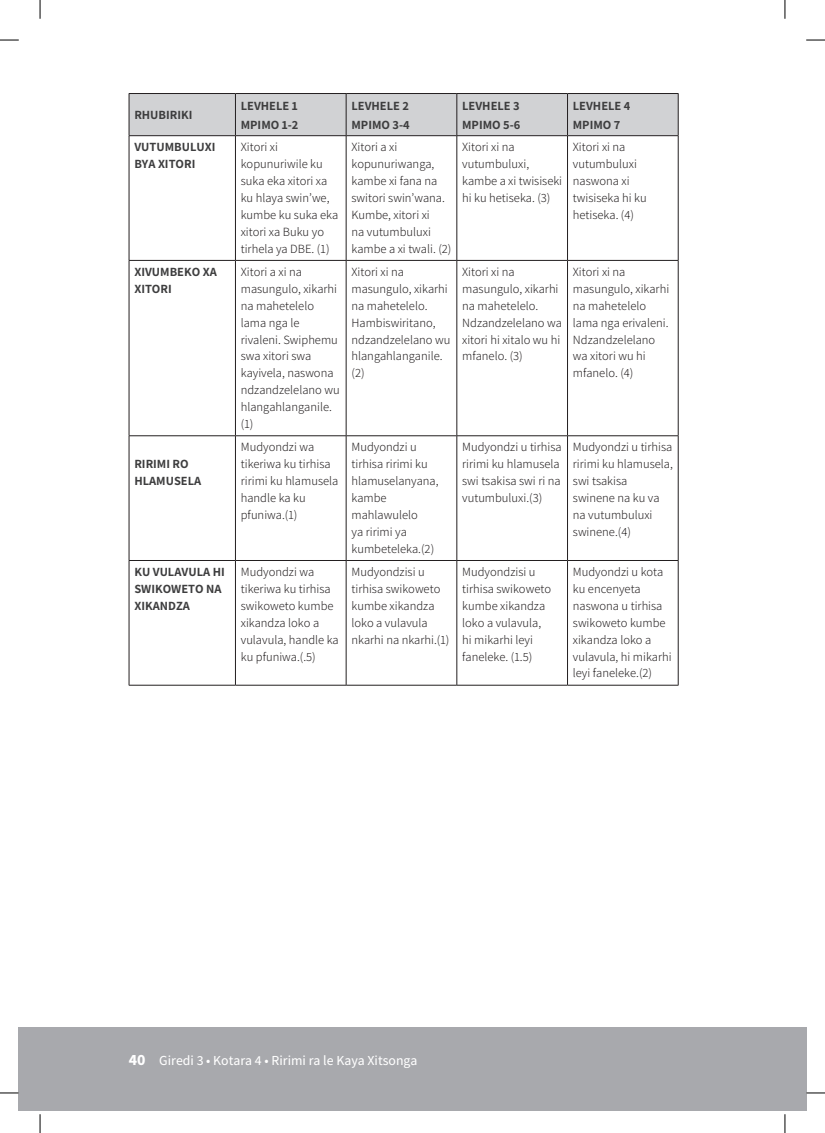
<style>
.page{position:relative;width:825px;height:1133px;background:#fff}
.page>*{position:absolute;margin:0;border:0;box-sizing:border-box;transform-origin:0 0}
.t1{font:500 13.75px "Assistant";color:#fff}
.t2{font:300 12.5px/16.9px "Assistant";color:#231f20}
.t3{font:700 12.5px/16.9px "Assistant";color:#3e3e3f}
.s1{font-family:"Noto Sans JP";font-weight:900}
</style>
<div class="page">
<div style="left:784px;top:1027px;width:21px;height:83px;background:#a8a9ad"></div>
<div style="left:19px;top:1027px;width:765px;height:83px;background:#a8a9ad"></div>
<div style="left:130px;top:94px;width:547px;height:41px;background:#d1d2d4"></div>
<svg style="left:130px;top:136px;width:547px;height:549px"></svg>
<hr style="left:235px;top:94px;width:1px;height:41px;background:#231f20">
<hr style="left:345px;top:94px;width:1px;height:41px;background:#231f20">
<hr style="left:456px;top:94px;width:1px;height:41px;background:#231f20">
<hr style="left:567px;top:94px;width:1px;height:41px;background:#231f20">
<hr style="left:235px;top:136px;width:1px;height:124px;background:#231f20">
<hr style="left:345px;top:136px;width:1px;height:124px;background:#231f20">
<hr style="left:456px;top:136px;width:1px;height:124px;background:#231f20">
<hr style="left:567px;top:136px;width:1px;height:124px;background:#231f20">
<hr style="left:235px;top:261px;width:1px;height:174px;background:#231f20">
<hr style="left:345px;top:261px;width:1px;height:174px;background:#231f20">
<hr style="left:456px;top:261px;width:1px;height:174px;background:#231f20">
<hr style="left:567px;top:261px;width:1px;height:174px;background:#231f20">
<hr style="left:235px;top:436px;width:1px;height:124px;background:#231f20">
<hr style="left:345px;top:436px;width:1px;height:124px;background:#231f20">
<hr style="left:456px;top:436px;width:1px;height:124px;background:#231f20">
<hr style="left:567px;top:436px;width:1px;height:124px;background:#231f20">
<hr style="left:235px;top:561px;width:1px;height:124px;background:#231f20">
<hr style="left:345px;top:561px;width:1px;height:124px;background:#231f20">
<hr style="left:456px;top:561px;width:1px;height:124px;background:#231f20">
<hr style="left:567px;top:561px;width:1px;height:124px;background:#231f20">
<hr style="left:129px;top:136px;width:1px;height:124px;background:#231f20">
<hr style="left:677px;top:136px;width:1px;height:124px;background:#231f20">
<hr style="left:129px;top:260px;width:106px;height:1px;background:#231f20">
<hr style="left:129px;top:261px;width:1px;height:174px;background:#231f20">
<hr style="left:235px;top:260px;width:111px;height:1px;background:#231f20">
<hr style="left:346px;top:260px;width:110px;height:1px;background:#231f20">
<hr style="left:456px;top:260px;width:111px;height:1px;background:#231f20">
<hr style="left:567px;top:260px;width:111px;height:1px;background:#231f20">
<hr style="left:677px;top:261px;width:1px;height:174px;background:#231f20">
<hr style="left:129px;top:435px;width:106px;height:1px;background:#231f20">
<hr style="left:129px;top:436px;width:1px;height:124px;background:#231f20">
<hr style="left:235px;top:435px;width:111px;height:1px;background:#231f20">
<hr style="left:346px;top:435px;width:110px;height:1px;background:#231f20">
<hr style="left:456px;top:435px;width:111px;height:1px;background:#231f20">
<hr style="left:567px;top:435px;width:111px;height:1px;background:#231f20">
<hr style="left:677px;top:436px;width:1px;height:124px;background:#231f20">
<hr style="left:129px;top:560px;width:106px;height:1px;background:#231f20">
<hr style="left:129px;top:561px;width:1px;height:124px;background:#231f20">
<hr style="left:235px;top:560px;width:111px;height:1px;background:#231f20">
<hr style="left:346px;top:560px;width:110px;height:1px;background:#231f20">
<hr style="left:456px;top:560px;width:111px;height:1px;background:#231f20">
<hr style="left:567px;top:560px;width:111px;height:1px;background:#231f20">
<hr style="left:677px;top:561px;width:1px;height:124px;background:#231f20">
<hr style="left:129px;top:685px;width:106px;height:1px;background:#231f20">
<hr style="left:235px;top:685px;width:111px;height:1px;background:#231f20">
<hr style="left:346px;top:685px;width:110px;height:1px;background:#231f20">
<hr style="left:456px;top:685px;width:111px;height:1px;background:#231f20">
<hr style="left:567px;top:685px;width:111px;height:1px;background:#231f20">
<hr style="left:129px;top:93px;width:106px;height:1px;background:#231f20">
<hr style="left:129px;top:94px;width:1px;height:41px;background:#231f20">
<hr style="left:235px;top:93px;width:111px;height:1px;background:#231f20">
<hr style="left:346px;top:93px;width:110px;height:1px;background:#231f20">
<hr style="left:456px;top:93px;width:111px;height:1px;background:#231f20">
<hr style="left:567px;top:93px;width:111px;height:1px;background:#231f20">
<hr style="left:677px;top:94px;width:1px;height:41px;background:#231f20">
<hr style="left:129px;top:135px;width:106px;height:1px;background:#231f20">
<hr style="left:235px;top:135px;width:111px;height:1px;background:#231f20">
<hr style="left:346px;top:135px;width:110px;height:1px;background:#231f20">
<hr style="left:456px;top:135px;width:111px;height:1px;background:#231f20">
<hr style="left:567px;top:135px;width:111px;height:1px;background:#231f20">
<svg style="left:0;top:39px;width:19px;height:2px"></svg>
<svg style="left:806px;top:39px;width:18px;height:2px"></svg>
<svg style="left:0;top:1092px;width:19px;height:1px"></svg>
<svg style="left:805px;top:1092px;width:19px;height:1px"></svg>
<svg style="left:39px;top:0;width:2px;height:19px"></svg>
<svg style="left:39px;top:1114px;width:2px;height:18px"></svg>
<svg style="left:784px;top:0;width:1px;height:19px"></svg>
<svg style="left:784px;top:1114px;width:1px;height:18px"></svg>
<p class="t3" style="left:134px;top:106px;width:60px">RHUBIRIKI</p>
<p class="t3" style="left:241px;top:96px;width:59px;line-height:18.8px">LEVHELE 1<br>MPIMO 1-2</p>
<p class="t3" style="left:351px;top:96px;width:60px;line-height:18.8px">LEVHELE 2<br>MPIMO 3-4</p>
<p class="t3" style="left:462px;top:96px;width:60px;line-height:18.8px">LEVHELE 3<br>MPIMO 5-6</p>
<p class="t3" style="left:572px;top:96px;width:59px;line-height:18.8px">LEVHELE 4<br>MPIMO 7</p>
<p class="t3" style="left:134px;top:138px;width:82px">VUTUMBULUXI<br>BYA XITORI</p>
<p class="t2" style="left:241px;top:138px;width:99px">Xitori xi kopunuriwile ku suka eka xitori xa ku hlaya swin’we, kumbe ku suka eka xitori xa Buku yo tirhela ya DBE. (1)</p>
<p class="t2" style="left:351px;top:138px;width:101px">Xitori a xi kopunuriwanga, kambe xi fana na switori swin’wana.<br>Kumbe, xitori xi<br>na vutumbuluxi kambe a xi twali. (2)</p>
<p class="t2" style="left:462px;top:138px;width:101px">Xitori xi na vutumbuluxi, kambe a xi twisiseki hi ku hetiseka. (3)</p>
<p class="t2" style="left:572px;top:138px;width:75px">Xitori xi na vutumbuluxi naswona xi twisiseka hi ku hetiseka. (4)</p>
<p class="t3" style="left:134px;top:263px;width:84px">XIVUMBEKO XA<br>XITORI</p>
<p class="t2" style="left:241px;top:263px;width:100px">Xitori a xi na masungulo, xikarhi na mahetelelo lama nga le rivaleni. Swiphemu swa xitori swa kayivela, naswona ndzandzelelano wu hlangahlanganile. (1)</p>
<p class="t2" style="left:351px;top:263px;width:100px">Xitori xi na masungulo, xikarhi na mahetelelo.<br>Hambiswiritano, ndzandzelelano wu hlangahlanganile. (2)</p>
<p class="t2" style="left:462px;top:263px;width:101px">Xitori xi na masungulo, xikarhi na mahetelelo.<br>Ndzandzelelano wa xitori hi xitalo wu hi mfanelo. (3)</p>
<p class="t2" style="left:572px;top:263px;width:98px">Xitori xi na masungulo, xikarhi na mahetelelo lama nga erivaleni.<br>Ndzandzelelano wa xitori wu hi mfanelo. (4)</p>
<p class="t3" style="left:134px;top:455px;width:68px">RIRIMI RO<br>HLAMUSELA</p>
<p class="t2" style="left:241px;top:438px;width:99px">Mudyondzi wa tikeriwa ku tirhisa ririmi ku hlamusela handle ka ku pfuniwa.(1)</p>
<p class="t2" style="left:351px;top:438px;width:89px">Mudyondzi u tirhisa ririmi ku hlamuselanyana, kambe mahlawulelo<br>ya ririmi ya kumbeteleka.(2)</p>
<p class="t2" style="left:462px;top:438px;width:101px">Mudyondzi u tirhisa ririmi ku hlamusela swi tsakisa swi ri na vutumbuluxi.(3)</p>
<p class="t2" style="left:572px;top:438px;width:101px">Mudyondzi u tirhisa ririmi ku hlamusela, swi tsakisa<br>swinene na ku va na vutumbuluxi swinene.(4)</p>
<p class="t3" style="left:134px;top:563px;width:92px">KU VULAVULA HI<br>SWIKOWETO NA<br>XIKANDZA</p>
<p class="t2" style="left:241px;top:563px;width:99px">Mudyondzi wa tikeriwa ku tirhisa swikoweto kumbe xikandza loko a vulavula, handle ka ku pfuniwa.(.5)</p>
<p class="t2" style="left:351px;top:563px;width:99px">Mudyondzisi u tirhisa swikoweto kumbe xikandza loko a vulavula nkarhi na nkarhi.(1)</p>
<p class="t2" style="left:462px;top:563px;width:90px">Mudyondzisi u tirhisa swikoweto kumbe xikandza loko a vulavula, hi mikarhi leyi faneleke. (1.5)</p>
<p class="t2" style="left:572px;top:563px;width:100px">Mudyondzi u kota ku encenyeta naswona u tirhisa swikoweto kumbe xikandza loko a vulavula, hi mikarhi leyi faneleke.(2)</p>
<p class="t1" style="left:129px;top:1050px;width:290px"><span class="s1">40</span> Giredi 3 • Kotara 4 • Ririmi ra le Kaya Xitsonga</p>
</div>
